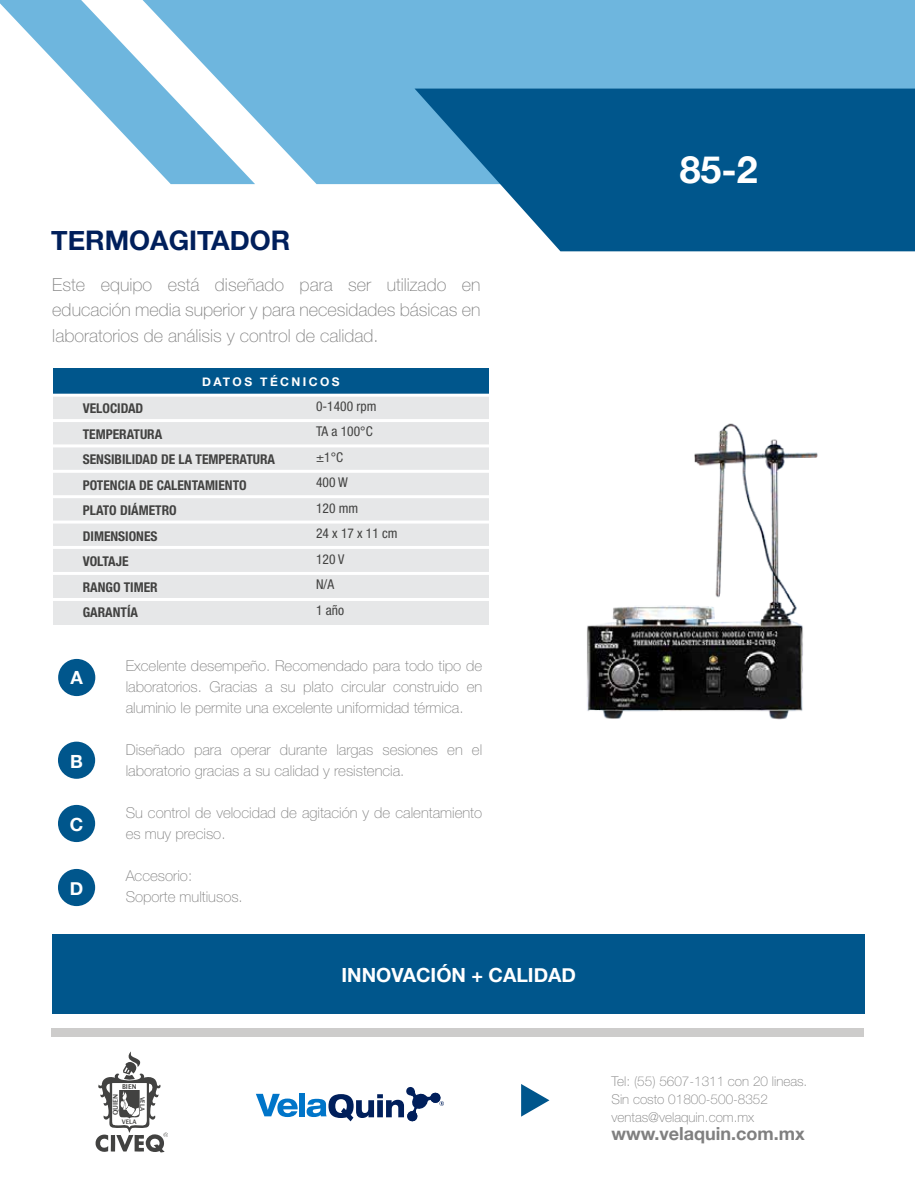
<style>
.page{position:relative;width:915px;height:1191px;background:#fff}
.page>*{position:absolute;margin:0;border:0;box-sizing:border-box;transform-origin:0 0}
.t1{font:700 37.5px "Helvetica Neue";color:#fff}
.t2{font:700 27px "Helvetica Neue";color:#001f5b}
.t3{font:700 19.5px "Helvetica Neue";color:#fff}
.t4{font:700 18.15px "Helvetica Neue";color:#fff}
.t5{font:100 18px/25.5px "Helvetica Neue";color:#808080;text-align:justify}
.t6{font:700 18px "Helvetica Neue";color:#808080}
.t7{font:100 15px/21px "Helvetica Neue";color:#808080}
.t8{font:700 condensed 13.5px/25.5px "Helvetica Neue LT Std";color:#424241}
.t9{font:100 13.5px/18px "Helvetica Neue";color:#808080}
.t10{font:condensed 13.5px/25.5px "Helvetica Neue LT Std";color:#424241}
.t11{font:700 12px "Helvetica Neue";letter-spacing:.2em;color:#fff}
.t12{font:700 6.75px "Lucida Grande";color:#424241}
.t13{font:700 6.75px "Lucida Grande";color:#424241;scale:.93 1}
.t14{font:700 6.3px "Lucida Grande";color:#424241;scale:.9 1}
</style>
<div class="page">
<div style="left:255px;top:0;width:659px;height:184px;background:#6eb6de"></div>
<svg style="left:0;top:0;width:255px;height:184px"></svg>
<div style="left:52px;top:1028px;width:811px;height:9px;background:#cdcccb"></div>
<div style="left:52px;top:934px;width:811px;height:80px;background:#00568c"></div>
<svg style="left:256px;top:1093px;width:41px;height:24px"></svg>
<div style="left:299px;top:1093px;width:6px;height:23px;background:#0075c9"></div>
<svg style="left:306px;top:1087px;width:138px;height:35px"></svg>
<svg style="left:414px;top:89px;width:500px;height:162px;fill:#00568c"></svg>
<div style="left:58px;top:659px;width:37px;height:37px;background:#00568c;border-radius:50%"></div>
<div style="left:58px;top:741px;width:37px;height:38px;background:#00568c;border-radius:50%"></div>
<div style="left:58px;top:805px;width:37px;height:37px;background:#00568c;border-radius:50%"></div>
<div style="left:58px;top:869px;width:37px;height:37px;background:#00568c;border-radius:50%"></div>
<svg style="left:521px;top:1084px;width:28px;height:32px"></svg>
<div style="left:54px;top:368px;width:435px;height:257px;background:#e6e7e8"></div>
<div style="left:54px;top:369px;width:435px;height:26px;background:#00568c"></div>
<hr style="left:52px;top:419px;width:438px;height:3px;background:#fff">
<hr style="left:52px;top:444px;width:438px;height:3px;background:#fff">
<hr style="left:52px;top:470px;width:438px;height:3px;background:#fff">
<hr style="left:52px;top:495px;width:438px;height:3px;background:#fff">
<hr style="left:52px;top:520px;width:438px;height:3px;background:#fff">
<hr style="left:52px;top:546px;width:438px;height:3px;background:#fff">
<hr style="left:52px;top:572px;width:438px;height:3px;background:#fff">
<hr style="left:52px;top:598px;width:438px;height:3px;background:#fff">
<hr style="left:52px;top:394px;width:438px;height:3px;background:#fff">
<svg style="left:96px;top:1051px;width:72px;height:102px"></svg>
<img style="left:587px;top:423px;width:231px;height:297px">
<h2 class="t2" style="left:51px;top:223px;width:240px">TERMOAGITADOR</h2>
<p class="t5" style="left:52px;top:271px;width:429px">Este equipo está diseñado para ser utilizado en educación media superior y para necesidades básicas en laboratorios de análisis y control de calidad.</p>
<p class="t11" style="left:202px;top:374px;width:139px">DATOS TÉCNICOS</p>
<p class="t8" style="left:83px;top:395px;width:194px">VELOCIDAD<br>TEMPERATURA<br>SENSIBILIDAD DE LA TEMPERATURA<br>POTENCIA DE CALENTAMIENTO<br>PLATO DIÁMETRO<br>DIMENSIONES<br>VOLTAJE<br>RANGO TIMER<br>GARANTÍA</p>
<p class="t10" style="left:316px;top:393px;width:83px">0-1400 rpm<br>TA a 100°C ±1°C<br>400 W<br>120 mm<br>24 x 17 x 11 cm<br>120 V<br>N/A<br>1 año</p>
<p class="t4" style="left:70px;top:666px;width:14px">A</p>
<p class="t4" style="left:70px;top:750px;width:14px">B</p>
<p class="t4" style="left:70px;top:813px;width:15px">C</p>
<p class="t4" style="left:70px;top:877px;width:15px">D</p>
<p class="t7" style="left:126px;top:655px;width:358px;text-align:justify">Excelente desempeño. Recomendado para todo tipo de laboratorios. Gracias a su plato circular construido en aluminio le permite una excelente uniformidad térmica.</p>
<p class="t7" style="left:126px;top:739px;width:358px">Diseñado para operar durante largas sesiones en el laboratorio gracias a su calidad y resistencia.</p>
<p class="t7" style="left:126px;top:802px;width:358px">Su control de velocidad de agitación y de calentamiento es muy preciso.</p>
<p class="t7" style="left:126px;top:865px;width:118px">Accesorio:<br>Soporte multiusos.</p>
<h3 class="t3" style="left:341px;top:962px;width:236px">INNOVACIÓN + CALIDAD</h3>
<h1 class="t1" style="left:679px;top:147px;width:79px">85-2</h1>
<p class="t13" style="left:122px;top:1082px;width:17px">BIEN</p>
<p class="t12" style="left:111px;top:1115px;width:23px;rotate:-90deg">QUIEN</p>
<p class="t14" style="left:147px;top:1096px;width:18px;rotate:90deg">VELA</p>
<p class="t14" style="left:122px;top:1117px;width:18px">VELA</p>
<p class="t9" style="left:611px;top:1071px;width:197px">Tel: (55) 5607-1311 con 20 lineas.<br>Sin costo 01800-500-8352 ventas@velaquin.com.mx</p>
<p class="t6" style="left:611px;top:1122px;width:195px">www.velaquin.com.mx</p>
</div>
